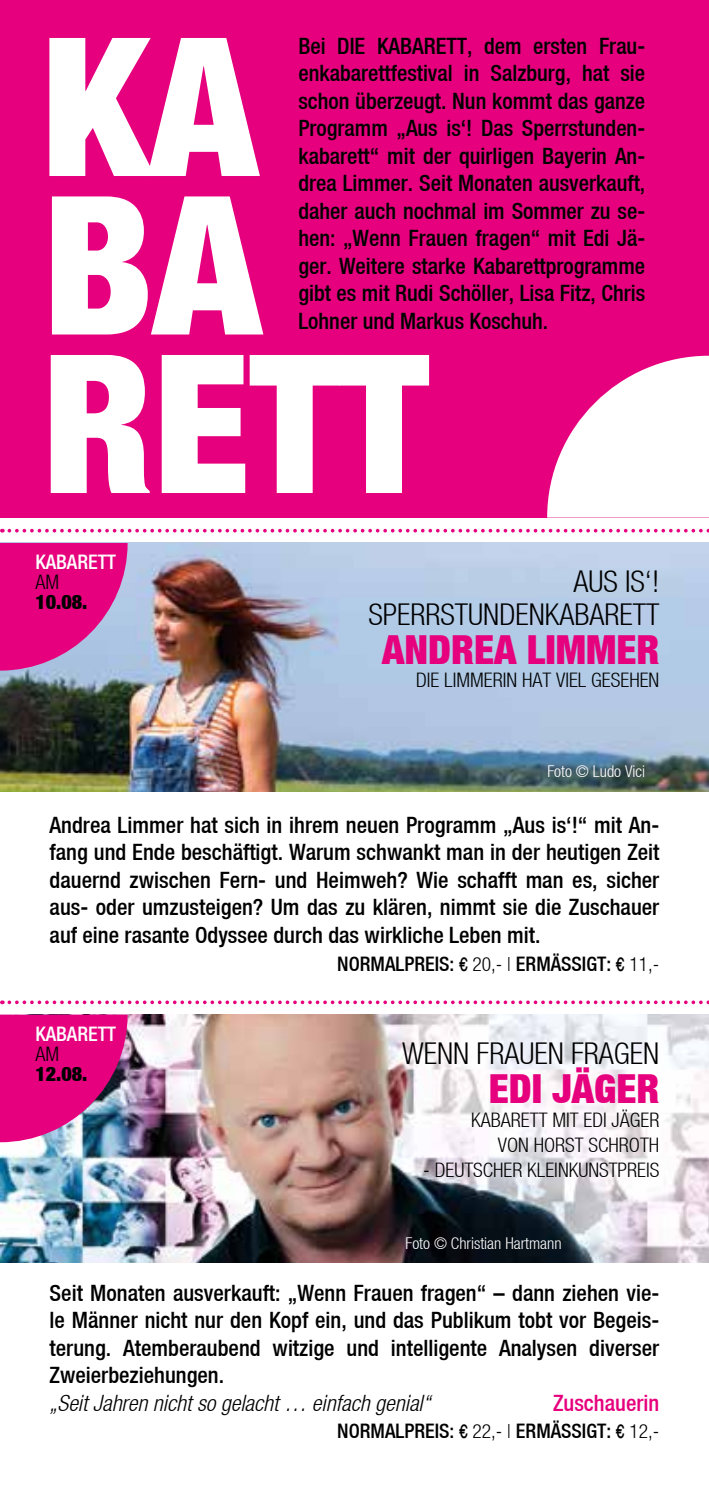
<style>
.page{position:relative;width:709px;height:1489px;background:#fff}
.page>*{position:absolute;margin:0;border:0;box-sizing:border-box;transform-origin:0 0}
.t1{font:193.25px/158.5px "Helvetica Neue Black Cond";color:#fff}
.t2{font:40px "Helvetica Neue Black Cond";color:#e6007d}
.t3{font:30px/32.5px "Helvetica Neue Light Cond";color:#000;text-align:right}
.t4{font:22.5px/27.5px "Helvetica Neue Medium Cond";color:#000;text-align:justify}
.t5{font:22.5px "Helvetica Neue Light Cond Obl";color:#000}
.t6{font:22.5px "Helvetica Neue Medium Cond";color:#e6007d}
.t7{font:20px/25px "Helvetica Neue Light Cond";color:#000;text-align:right}
.t8{font:20px "Helvetica Neue Medium Cond";color:#000}
.t9{font:20px "Helvetica Neue Medium Cond";color:#fff}
.t10{font:20px "Helvetica Neue Black Cond";color:#000}
.t11{font:16.25px "Helvetica Neue Light Cond";color:#fff}
.s1{font-family:"Helvetica";font-stretch:condensed;font-size:19.5px}
.s2{font-family:"Helvetica Neue Light Cond";font-size:19.5px}
</style>
<div class="page">
<img style="left:0;top:543px;width:709px;height:248px">
<img style="left:0;top:1014px;width:709px;height:248px">
<div style="left:0;top:0;width:709px;height:517px;background:#e6007d"></div>
<svg style="left:0;top:543px;width:128px;height:127px;background:#da2791"></svg>
<svg style="left:547px;top:356px;width:162px;height:161px"></svg>
<svg style="left:0;top:1014px;width:128px;height:128px;background:#ce1e85"></svg>
<svg style="left:9px;top:529px;width:700px;height:3px"></svg>
<svg style="left:9px;top:1000px;width:700px;height:4px"></svg>
<p class="t4" style="left:298px;top:33px;width:348px">Bei DIE KABARETT, dem ersten Frau&shy;enkabarettfestival in Salzburg, hat sie schon überzeugt. Nun kommt das ganze Programm „Aus is‘! Das Sperrstunden&shy;kabarett“ mit der quirligen Bayerin An&shy;drea Limmer. Seit Monaten ausverkauft, daher auch nochmal im Sommer zu se&shy;hen: „Wenn Frauen fragen“ mit Edi Jä&shy;ger. Weitere starke Kabarettprogramme gibt es mit Rudi Schöller, Lisa Fitz, Chris Lohner und Markus Koschuh.</p>
<h1 class="t1" style="left:42px;top:30px;width:388px">KA<br>BA<br>RETT</h1>
<p class="t9" style="left:35px;top:553px;width:82px">KABARETT</p>
<p class="t7" style="left:35px;top:569px;width:25px">AM</p>
<p class="t10" style="left:35px;top:590px;width:53px">10.08.</p>
<h3 class="t3" style="left:368px;top:564px;width:292px">AUS IS‘!<br>SPERRSTUNDENKABARETT</h3>
<h2 class="t2" style="left:382px;top:626px;width:279px">ANDREA LIMMER</h2>
<p class="t7" style="left:416px;top:667px;width:245px">DIE LIMMERIN HAT VIEL GESEHEN</p>
<p class="t11" style="left:547px;top:761px;width:99px">Foto © Ludo Vici</p>
<p class="t4" style="left:50px;top:812px;width:611px">Andrea Limmer hat sich in ihrem neuen Programm „Aus is‘!“ mit An&shy;fang und Ende beschäftigt. Warum schwankt man in der heutigen Zeit dauernd zwischen Fern- und Heimweh? Wie schafft man es, sicher aus- oder umzusteigen? Um das zu klären, nimmt sie die Zuschauer auf eine rasante Odyssee durch das wirkliche Leben mit.</p>
<p class="t9" style="left:35px;top:1024px;width:82px">KABARETT</p>
<p class="t7" style="left:35px;top:1040px;width:25px">AM</p>
<p class="t10" style="left:35px;top:1062px;width:53px">12.08.</p>
<p class="t8" style="left:337px;top:954px;width:323px">NORMALPREIS: <span class="s1">€</span> <span class="s2">20,- |</span> ERMÄSSIGT: <span class="s1">€</span> <span class="s2">11,-</span></p>
<h3 class="t3" style="left:402px;top:1036px;width:259px">WENN FRAUEN FRAGEN</h3>
<h2 class="t2" style="left:489px;top:1065px;width:172px">EDI JÄGER</h2>
<p class="t7" style="left:471px;top:1106px;width:189px">KABARETT MIT EDI JÄGER<br>VON HORST SCHROTH</p>
<p class="t7" style="left:423px;top:1156px;width:237px">- DEUTSCHER KLEINKUNSTPREIS</p>
<p class="t11" style="left:405px;top:1233px;width:158px">Foto © Christian Hartmann</p>
<p class="t4" style="left:50px;top:1279px;width:611px">Seit Monaten ausverkauft: „Wenn Frauen fragen“ – dann ziehen vie&shy;le Männer nicht nur den Kopf ein, und das Publikum tobt vor Begeis&shy;terung. Atemberaubend witzige und intelligente Analysen diverser Zweierbeziehungen.</p>
<p class="t5" style="left:50px;top:1392px;width:382px">„Seit Jahren nicht so gelacht … einfach genial“</p>
<p class="t6" style="left:553px;top:1392px;width:108px">Zuschauerin</p>
<p class="t8" style="left:337px;top:1421px;width:323px">NORMALPREIS: <span class="s1">€</span> <span class="s2">22,- |</span> ERMÄSSIGT: <span class="s1">€</span> <span class="s2">12,-</span></p>
</div>
